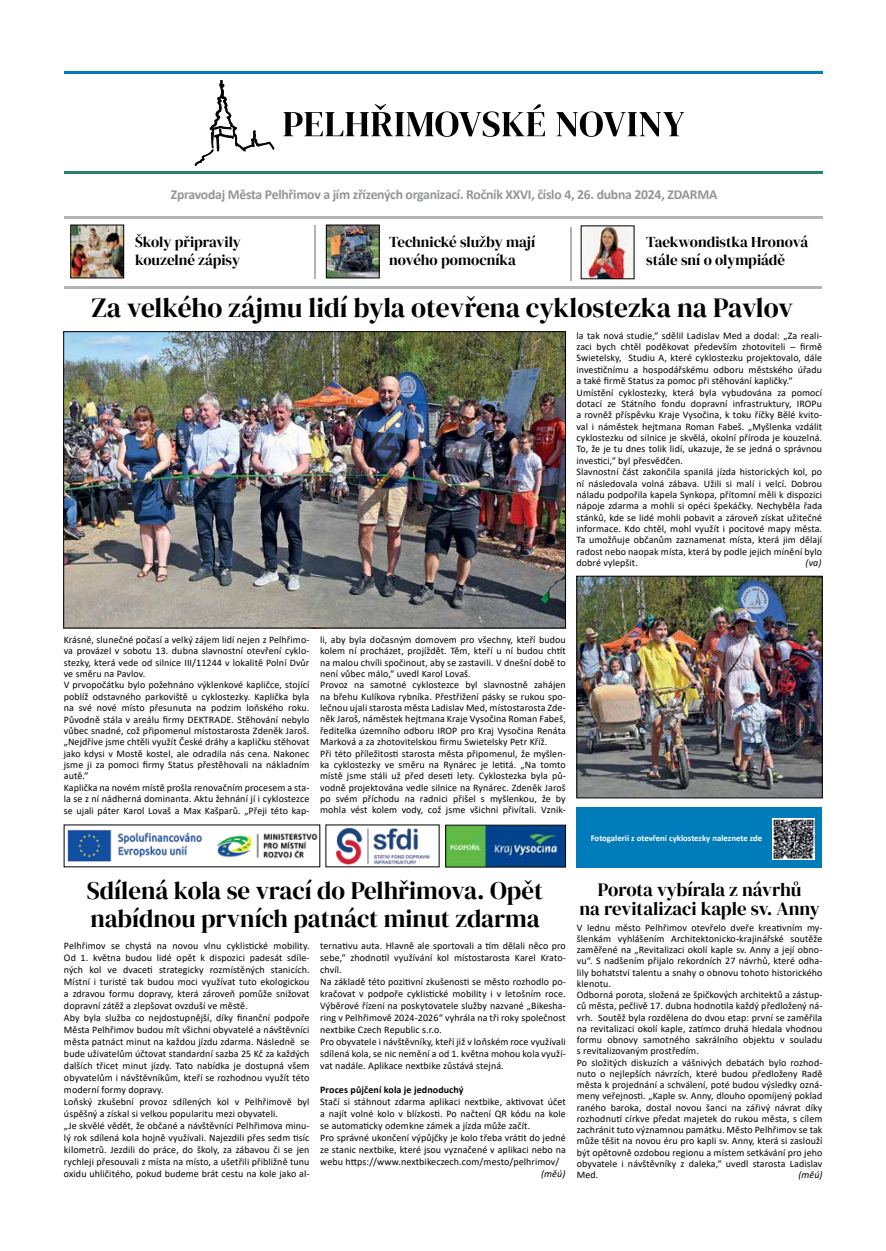
<style>
.page{position:relative;width:886px;height:1251px;background:#fff}
.page>*{position:absolute;margin:0;border:0;box-sizing:border-box;transform-origin:0 0}
.t1{font:27.5px "DM Serif Display";letter-spacing:-.005em;color:#000}
.t2{font:25px/27.5px "DM Serif Display";color:#000}
.t3{font:18.75px/18.8px "DM Serif Display";color:#000;text-align:center}
.t4{font:15px/18px "DM Serif Display";color:#000}
.t5{font:700 13.75px "Calibri";letter-spacing:-.02em;color:#939598}
.t6{font:10px/11.4px "Calibri";letter-spacing:.01em;color:#000}
.t7{font:700 10px "Calibri";letter-spacing:.01em;color:#000}
.t8{font:italic 10px "Calibri";letter-spacing:.01em;color:#000}
.t9{font:700 8.75px "Calibri";color:#fff}
.t10{font:700 5.25px/6.4px "Arial";color:#000;text-align:center}
.t11{font:5.25px "Arial";color:#000}
</style>
<div class="page">
<hr style="left:64px;top:71px;width:758px;height:3px;background:#007cbb">
<hr style="left:64px;top:171px;width:758px;height:3px;background:#287f6a">
<svg style="left:195px;top:81px;width:80px;height:85px"></svg>
<svg style="left:283px;top:104px;width:262px;height:33px"></svg>
<svg style="left:556px;top:111px;width:128px;height:26px"></svg>
<hr style="left:64px;top:216px;width:758px;height:2px;background:#b1b4b6">
<hr style="left:64px;top:286px;width:757px;height:2px;background:#b1b4b6">
<hr style="left:314px;top:225px;width:2px;height:54px;background:#b1b4b6">
<hr style="left:570px;top:227px;width:2px;height:53px;background:#b1b4b6">
<img style="left:328px;top:227px;width:49px;height:49px">
<div style="left:326px;top:225px;width:53px;height:53px;border:1px solid #000"></div>
<img style="left:72px;top:227px;width:50px;height:49px">
<div style="left:70px;top:225px;width:54px;height:53px;border:1px solid #000"></div>
<img style="left:583px;top:228px;width:49px;height:49px">
<div style="left:576px;top:807px;width:246px;height:61px;background:#007cbb"></div>
<img style="left:772px;top:818px;width:42px;height:42px">
<img style="left:65px;top:333px;width:499px;height:293px">
<div style="left:63px;top:331px;width:503px;height:297px;border:1px solid #000"></div>
<img style="left:337px;top:827px;width:92px;height:37px">
<img style="left:447px;top:827px;width:117px;height:38px">
<div style="left:445px;top:825px;width:121px;height:42px;border:1px solid #000"></div>
<img style="left:67px;top:830px;width:251px;height:32px">
<img style="left:578px;top:578px;width:242px;height:218px">
<div style="left:576px;top:576px;width:246px;height:222px;border:1px solid #000"></div>
<h3 class="t5" style="left:171px;top:185px;width:548px">Zpravodaj Města Pelhřimov a jím zřízených organizací. Ročník XXVI, číslo 4, 26. dubna 2024, ZDARMA</h3>
<h3 class="t4" style="left:135px;top:233px;width:107px">Školy připravily kouzelné zápisy</h3>
<h3 class="t4" style="left:389px;top:233px;width:147px">Technické služby mají nového pomocníka</h3>
<h3 class="t4" style="left:646px;top:233px;width:164px">Taekwondistka Hronová stále sní o olympiádě</h3>
<h1 class="t1" style="left:92px;top:292px;width:703px">Za velkého zájmu lidí byla otevřena cyklostezka na Pavlov</h1>
<p class="t6" style="left:576px;top:329px;width:247px">la tak nová studie,“ sdělil Ladislav Med a dodal: „Za reali&shy;zaci bych chtěl poděkovat především zhotoviteli – firmě Swietelsky, Studiu A, které cyklostezku projektovalo, dále investičnímu a hospodářskému odboru městského úřadu a také firmě Status za pomoc při stěhování kapličky.“ Umístění cyklostezky, která byla vybudována za pomocí dotací ze Státního fondu dopravní infrastruktury, IROPu a rovněž příspěvku Kraje Vysočina, k toku říčky Bělé kvito&shy;val i náměstek hejtmana Roman Fabeš. „Myšlenka vzdálit cyklostezku od silnice je skvělá, okolní příroda je kouzelná.<br>To, že je tu dnes tolik lidí, ukazuje, že se jedná o správnou investici,“ byl přesvědčen.<br>Slavnostní část zakončila spanilá jízda historických kol, po ní následovala volná zábava. Užili si malí i velcí. Dobrou náladu podpořila kapela Synkopa, přítomní měli k dispozici nápoje zdarma a mohli si opéci špekáčky. Nechyběla řada stánků, kde se lidé mohli pobavit a zároveň získat užitečné informace. Kdo chtěl, mohl využít i pocitové mapy města.<br>Ta umožňuje občanům zaznamenat místa, která jim dělají radost nebo naopak místa, která by podle jejich mínění bylo dobré vylepšit.</p>
<p class="t8" style="left:805px;top:556px;width:17px">(va)</p>
<p class="t6" style="left:64px;top:634px;width:247px">Krásné, slunečné počasí a velký zájem lidí nejen z Pelhřimo&shy;va provázel v sobotu 13. dubna slavnostní otevření cyklo&shy;stezky, která vede od silnice III/11244 v lokalitě Polní Dvůr ve směru na Pavlov.<br>V prvopočátku bylo požehnáno výklenkové kapličce, stojící poblíž odstavného parkoviště u cyklostezky. Kaplička byla na své nové místo přesunuta na podzim loňského roku.<br>Původně stála v areálu firmy DEKTRADE. Stěhování nebylo vůbec snadné, což připomenul místostarosta Zdeněk Jaroš. „Nejdříve jsme chtěli využít České dráhy a kapličku stěhovat jako kdysi v Mostě kostel, ale odradila nás cena. Nakonec jsme ji za pomoci firmy Status přestěhovali na nákladním autě.“<br>Kaplička na novém místě prošla renovačním procesem a sta&shy;la se z ní nádherná dominanta. Aktu žehnání jí i cyklostezce se ujali páter Karol Lovaš a Max Kašparů. „Přeji této kap-</p>
<p class="t6" style="left:320px;top:633px;width:247px">li, aby byla dočasným domovem pro všechny, kteří budou kolem ní procházet, projíždět. Těm, kteří u ní budou chtít na malou chvíli spočinout, aby se zastavili. V dnešní době to není vůbec málo,“ uvedl Karol Lovaš.<br>Provoz na samotné cyklostezce byl slavnostně zahájen na břehu Kulíkova rybníka. Přestřižení pásky se rukou spo&shy;lečnou ujali starosta města Ladislav Med, místostarosta Zde&shy;něk Jaroš, náměstek hejtmana Kraje Vysočina Roman Fabeš, ředitelka územního odboru IROP pro Kraj Vysočina Renáta Marková a za zhotovitelskou firmu Swietelsky Petr Kříž.<br>Při této příležitosti starosta města připomenul, že myšlen&shy;ka cyklostezky ve směru na Rynárec je letitá. „Na tomto místě jsme stáli už před deseti lety. Cyklostezka byla pů&shy;vodně projektována vedle silnice na Rynárec. Zdeněk Jaroš po svém příchodu na radnici přišel s myšlenkou, že by mohla vést kolem vody, což jsme všichni přivítali. Vznik-</p>
<p class="t9" style="left:591px;top:832px;width:173px">Fotogalerii z otevření cyklostezky naleznete zde</p>
<h2 class="t2" style="left:87px;top:877px;width:458px">Sdílená kola se vrací do Pelhřimova. Opět nabídnou prvních patnáct minut zdarma</h2>
<p class="t6" style="left:64px;top:939px;width:247px;line-height:12px">Pelhřimov se chystá na novou vlnu cyklistické mobility.<br>Od 1. května budou lidé opět k dispozici padesát sdíle&shy;ných kol ve dvaceti strategicky rozmístěných stanicích.<br>Místní i turisté tak budou moci využívat tuto ekologickou a zdravou formu dopravy, která zároveň pomůže snižovat dopravní zátěž a zlepšovat ovzduší ve městě.<br>Aby byla služba co nejdostupnější, díky finanční podpoře Města Pelhřimov budou mít všichni obyvatelé a návštěvníci města patnáct minut na každou jízdu zdarma. Následně se bude uživatelům účtovat standardní sazba 25 Kč za každých dalších třicet minut jízdy. Tato nabídka je dostupná všem obyvatelům i návštěvníkům, kteří se rozhodnou využít této moderní formy dopravy.<br>Loňský zkušební provoz sdílených kol v Pelhřimově byl úspěšný a získal si velkou popularitu mezi obyvateli.<br>„Je skvělé vědět, že občané a návštěvníci Pelhřimova minu&shy;lý rok sdílená kola hojně využívali. Najezdili přes sedm tisíc kilometrů. Jezdili do práce, do školy, za zábavou či se jen rychleji přesouvali z místa na místo, a ušetřili přibližně tunu oxidu uhličitého, pokud budeme brát cestu na kole jako al-</p>
<p class="t6" style="left:320px;top:939px;width:247px;line-height:12px">ternativu auta. Hlavně ale sportovali a tím dělali něco pro sebe,“ zhodnotil využívání kol místostarosta Karel Krato&shy;chvíl.<br>Na základě této pozitivní zkušenosti se město rozhodlo po&shy;kračovat v podpoře cyklistické mobility i v letošním roce.<br>Výběrové řízení na poskytovatele služby nazvané „Bikesha&shy;ring v Pelhřimově 2024-2026“ vyhrála na tři roky společnost nextbike Czech Republic s.r.o.<br>Pro obyvatele i návštěvníky, kteří již v loňském roce využívali sdílená kola, se nic nemění a od 1. května mohou kola využí&shy;vat nadále. Aplikace nextbike zůstává stejná.</p>
<p class="t10" style="left:442px;top:882px;width:127px">„REVITALIZACE RYBNÍKA STRÁŽ V PELHŘIMOVĚ –<br>CYKLOSTEZKA“</p>
<p class="t11" style="left:467px;top:895px;width:77px">BYL PODPOŘEN Z PROGRAMU</p>
<p class="t11" style="left:477px;top:911px;width:57px">VE VÝŠI 3,000.000,-- Kč</p>
<p class="t7" style="left:320px;top:1082px;width:145px">Proces půjčení kola je jednoduchý</p>
<p class="t6" style="left:320px;top:1095px;width:247px;line-height:12px">Stačí si stáhnout zdarma aplikaci nextbike, aktivovat účet a najít volné kolo v blízkosti. Po načtení QR kódu na kole se automaticky odemkne zámek a jízda může začít.<br>Pro správné ukončení výpůjčky je kolo třeba vrátit do jedné ze stanic nextbike, které jsou vyznačené v aplikaci nebo na webu https://www.nextbikeczech.com/mesto/pelhrimov/</p>
<p class="t8" style="left:541px;top:1166px;width:26px">(měú)</p>
<h3 class="t3" style="left:579px;top:881px;width:242px">Porota vybírala z návrhů<br>na revitalizaci kaple sv. Anny</h3>
<p class="t6" style="left:577px;top:921px;width:247px">V lednu město Pelhřimov otevřelo dveře kreativním my&shy;šlenkám vyhlášením Architektonicko-krajinářské soutěže zaměřené na „Revitalizaci okolí kaple sv. Anny a její obno&shy;vu“. S nadšením přijalo rekordních 27 návrhů, které odha&shy;lily bohatství talentu a snahy o obnovu tohoto historického klenotu.<br>Odborná porota, složená ze špičkových architektů a zástup&shy;ců města, pečlivě 17. dubna hodnotila každý předložený ná&shy;vrh. Soutěž byla rozdělena do dvou etap: první se zaměřila na revitalizaci okolí kaple, zatímco druhá hledala vhodnou formu obnovy samotného sakrálního objektu v souladu s revitalizovaným prostředím.<br>Po složitých diskuzích a vášnivých debatách bylo rozhod&shy;nuto o nejlepších návrzích, které budou předloženy Radě města k projednání a schválení, poté budou výsledky ozná&shy;meny veřejnosti. „Kaple sv. Anny, dlouho opomíjený poklad raného baroka, dostal novou šanci na zářivý návrat díky rozhodnutí církve předat majetek do rukou města, s cílem zachránit tuto významnou památku. Město Pelhřimov se tak může těšit na novou éru pro kapli sv. Anny, která si zaslouží být opětovně ozdobou regionu a místem setkávání pro jeho obyvatele i návštěvníky z daleka,“ uvedl starosta Ladislav Med.</p>
<p class="t8" style="left:798px;top:1168px;width:26px">(měú)</p>
</div>
